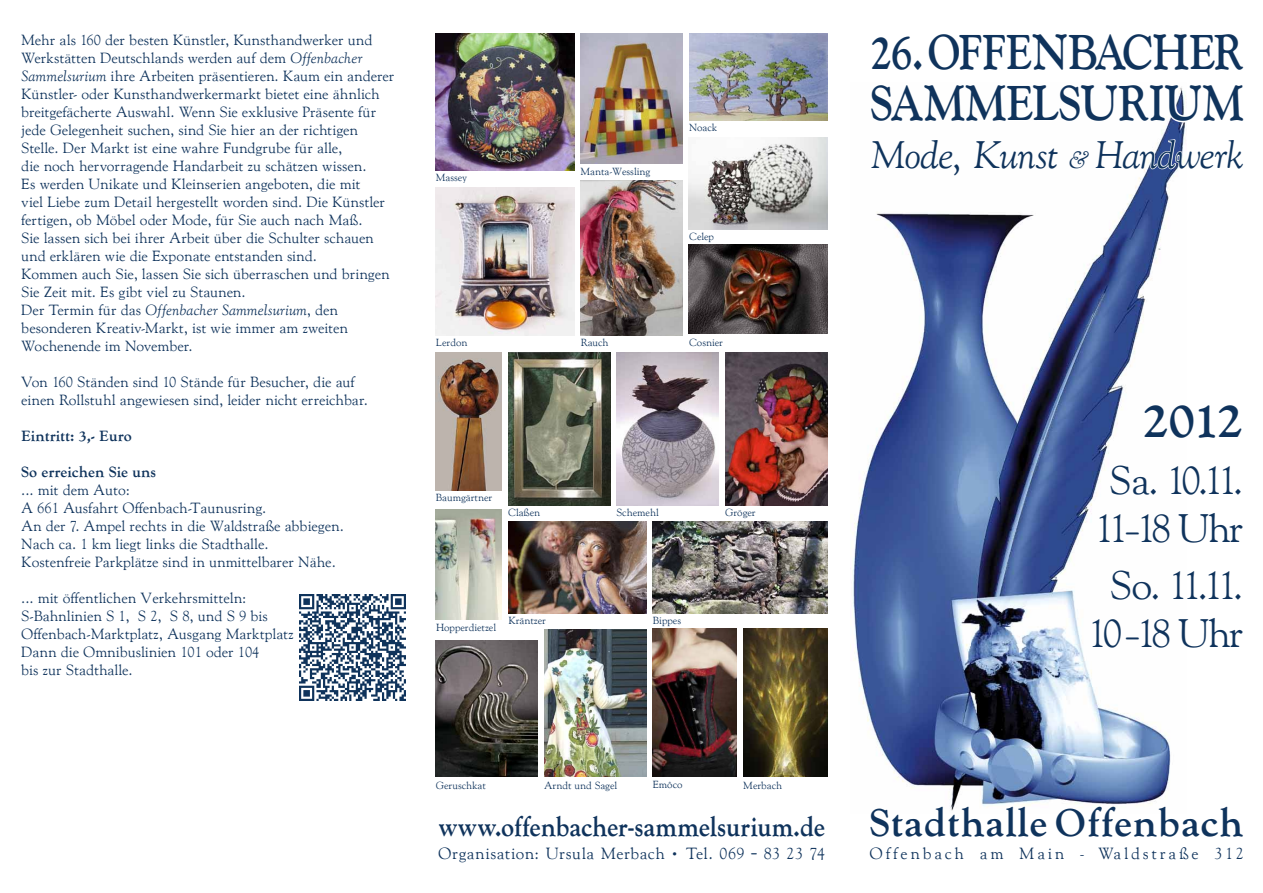
<style>
.page{position:relative;width:1263px;height:893px;background:#fff}
.page>*{position:absolute;margin:0;border:0;box-sizing:border-box;transform-origin:0 0}
.t1{font:700 49.5px/51px "Goudy Old Style ATT";letter-spacing:-.02em;color:#0f335c;scale:.81 1}
.t2{font:700 49.5px "Goudy Old Style ATT";letter-spacing:-.02em;color:#0f335c}
.t3{font:40.5px/48px "Goudy Old Style ATT";letter-spacing:-.1em;color:#0f335c;text-align:center}
.t4{font:700 39px "Goudy Old Style ATT";letter-spacing:.02em;color:#0f335c}
.t5{font:italic 39px "Goudy Old Style ATT";letter-spacing:-.03em;color:#0f335c}
.t6{font:700 27px "Goudy Old Style ATT";letter-spacing:-.01em;color:#0f335c;scale:.91 1}
.t7{font:16.5px "Goudy Old Style ATT";letter-spacing:.045em;color:#0f335c}
.t8{font:16.5px "Goudy Old Style ATT";letter-spacing:.17em;color:#0f335c}
.t9{font:15px/18px "Goudy Old Style ATT";color:#0f335c}
.t10{font:700 15px "Goudy Old Style ATT";color:#0f335c}
.t11{font:10.5px "Goudy Old Style ATT";color:#0f335c}
.s1{font-style:italic}
.s2{font-weight:400;font-style:italic;font-size:49.5px}
.s3{font-size:9px}
.s4{font-style:italic;font-size:24.75px}
.s5{font-size:24px}
</style>
<div class="page">
<img style="left:852px;top:290px;width:319px;height:521px">
<svg style="left:876px;top:87px;width:310px;height:203px"></svg>
<img style="left:436px;top:640px;width:102px;height:137px">
<img style="left:436px;top:509px;width:66px;height:110px">
<img style="left:689px;top:34px;width:139px;height:86px">
<img style="left:581px;top:34px;width:102px;height:129px">
<img style="left:436px;top:34px;width:138px;height:137px">
<img style="left:436px;top:352px;width:66px;height:138px">
<img style="left:508px;top:352px;width:102px;height:153px">
<img style="left:689px;top:244px;width:139px;height:89px">
<img style="left:725px;top:352px;width:103px;height:153px">
<img style="left:617px;top:352px;width:102px;height:153px">
<img style="left:689px;top:137px;width:139px;height:93px">
<img style="left:435px;top:188px;width:139px;height:148px">
<img style="left:581px;top:180px;width:101px;height:156px">
<img style="left:544px;top:629px;width:102px;height:148px">
<img style="left:508px;top:521px;width:138px;height:93px">
<img style="left:653px;top:521px;width:174px;height:93px">
<img style="left:743px;top:629px;width:84px;height:148px">
<div style="left:1089px;top:400px;width:158px;height:252px;background:#fff"></div>
<img style="left:653px;top:629px;width:84px;height:148px">
<img style="left:300px;top:594px;width:106px;height:107px">
<p class="t9" style="left:21px;top:31px;width:375px">Mehr als 160 der besten Künstler, Kunsthandwerker und Werkstätten Deutschlands werden auf dem <span class="s1">Offenbacher Sammelsurium</span> ihre Arbeiten präsentieren. Kaum ein anderer Künstler- oder Kunsthandwerkermarkt bietet eine ähnlich breitgefächerte Auswahl. Wenn Sie exklusive Präsente für jede Gelegenheit suchen, sind Sie hier an der richtigen Stelle. Der Markt ist eine wahre Fundgrube für alle,<br>die noch hervorragende Handarbeit zu schätzen wissen.<br>Es werden Unikate und Kleinserien angeboten, die mit<br>viel Liebe zum Detail hergestellt worden sind. Die Künstler fertigen, ob Möbel oder Mode, für Sie auch nach Maß.<br>Sie lassen sich bei ihrer Arbeit über die Schulter schauen und erklären wie die Exponate entstanden sind.<br>Kommen auch Sie, lassen Sie sich überraschen und bringen Sie Zeit mit. Es gibt viel zu Staunen.<br>Der Termin für das <span class="s1">Offenbacher Sammelsurium</span>, den besonderen Kreativ-Markt, ist wie immer am zweiten Wochenende im November.</p>
<p class="t9" style="left:21px;top:373px;width:348px">Von 160 Ständen sind 10 Stände für Besucher, die auf einen Rollstuhl angewiesen sind, leider nicht erreichbar.</p>
<p class="t10" style="left:21px;top:428px;width:112px">Eintritt: 3,- Euro</p>
<p class="t10" style="left:21px;top:464px;width:136px">So erreichen Sie uns</p>
<p class="t9" style="left:21px;top:481px;width:324px">... mit dem Auto:<br>A 661 Ausfahrt Offenbach-Taunusring.<br>An der 7. Ampel rechts in die Waldstraße abbiegen.<br>Nach ca. 1 km liegt links die Stadthalle.<br>Kostenfreie Parkplätze sind in unmittelbarer Nähe.</p>
<p class="t9" style="left:21px;top:589px;width:274px">... mit öffentlichen Verkehrsmitteln:<br>S-Bahnlinien S 1, S 2, S 8, und S 9 bis Offenbach-Marktplatz, Ausgang Marktplatz Dann die Omnibuslinien 101 oder 104<br>bis zur Stadthalle.</p>
<p class="t11" style="left:436px;top:172px;width:33px">Massey</p>
<p class="t11" style="left:580px;top:166px;width:71px">Manta-Wessling</p>
<p class="t11" style="left:689px;top:121px;width:30px">Noack</p>
<p class="t11" style="left:689px;top:231px;width:26px">Celep</p>
<p class="t11" style="left:436px;top:337px;width:33px">Lerdon</p>
<p class="t11" style="left:581px;top:337px;width:29px">Rauch</p>
<p class="t11" style="left:689px;top:336px;width:36px">Cosnier</p>
<p class="t11" style="left:436px;top:491px;width:58px">Baumgärtner</p>
<p class="t11" style="left:508px;top:506px;width:34px">Claßen</p>
<p class="t11" style="left:616px;top:506px;width:44px">Schemehl</p>
<p class="t11" style="left:725px;top:506px;width:32px">Gröger</p>
<p class="t11" style="left:436px;top:621px;width:62px">Hopperdietzel</p>
<p class="t11" style="left:508px;top:614px;width:39px">Kräntzer</p>
<p class="t11" style="left:653px;top:614px;width:30px">Bippes</p>
<p class="t11" style="left:436px;top:779px;width:52px">Geruschkat</p>
<p class="t11" style="left:544px;top:779px;width:74px">Arndt und Sagel</p>
<p class="t11" style="left:653px;top:778px;width:31px">Emôco</p>
<p class="t11" style="left:743px;top:779px;width:40px">Merbach</p>
<h3 class="t6" style="left:438px;top:811px;width:427px">www.offenbacher<span class="s2">–</span>sammelsurium.de</h3>
<p class="t7" style="left:438px;top:844px;width:388px">Organisation: Ursula Merbach <span class="s3">•</span> Tel. 069 <span class="s4">–</span> 83 23 74</p>
<h1 class="t1" style="left:870px;top:28px;width:463px">26. OFFENBACHER<br>SAMMELSURIUM</h1>
<h3 class="t5" style="left:870px;top:132px;width:375px">Mode, Kunst <span class="s5">&amp;</span> Handwerk</h3>
<h1 class="t2" style="left:1142px;top:391px;width:103px">2012</h1>
<h2 class="t3" style="left:1094px;top:457px;width:151px">Sa. 10.11.<br>11–18 Uhr</h2>
<h2 class="t3" style="left:1087px;top:562px;width:158px">So. 11.11.<br>10–18 Uhr</h2>
<h3 class="t4" style="left:870px;top:800px;width:376px">Stadthalle Offenbach</h3>
<p class="t8" style="left:870px;top:844px;width:376px">Offenbach am Main – Waldstraße 312</p>
</div>
